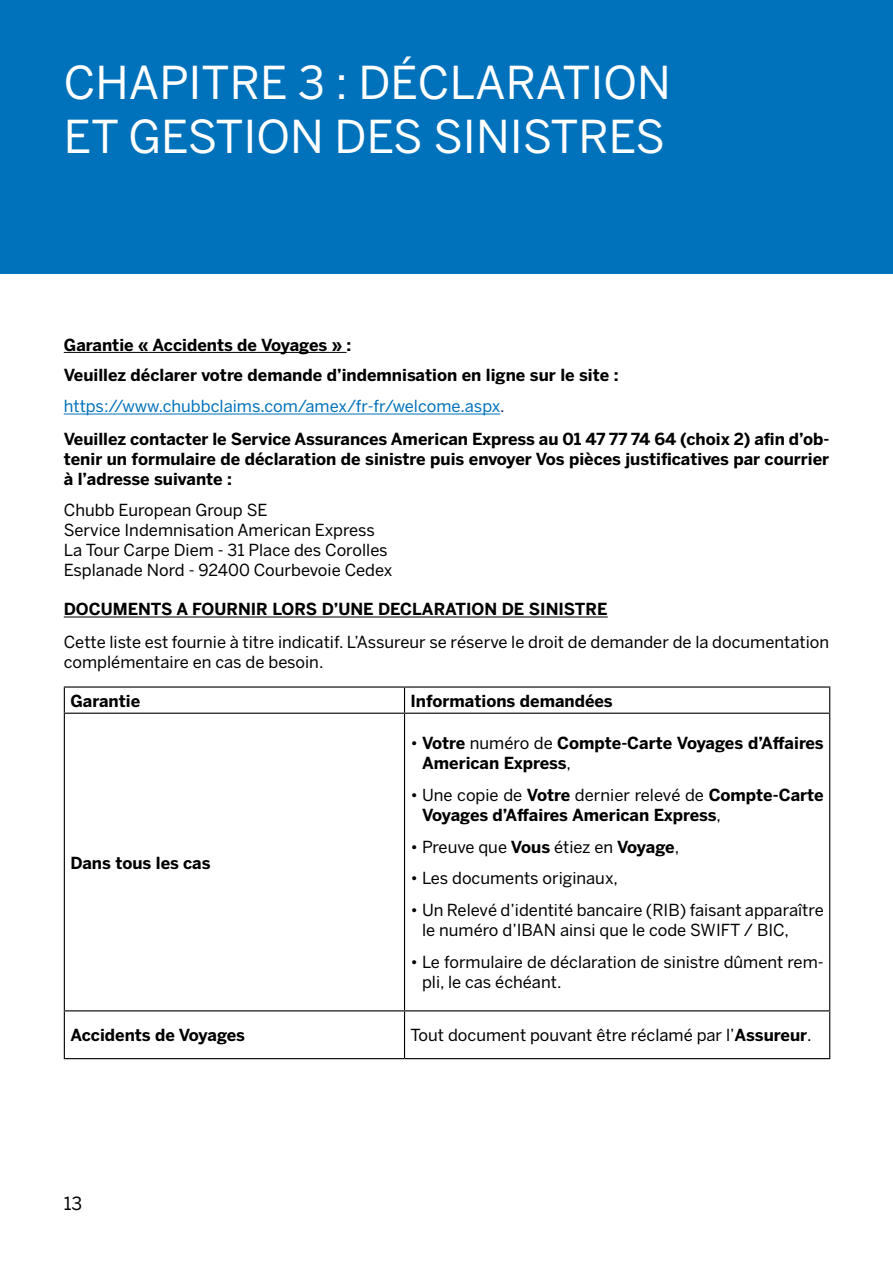
<style>
.page{position:relative;width:893px;height:1263px;background:#fff}
.page>*{position:absolute;margin:0;border:0;box-sizing:border-box;transform-origin:0 0}
.t1{font:45px/54px "Benton Sans";color:#fff}
.t2{font:18px "Benton Sans";color:#000}
.t3{font:700 16.5px/19.8px "Benton Sans";color:#000}
.t4{font:16.5px/19.8px "Benton Sans";color:#000}
.s1{font-weight:400;color:#0072bb}
.s2{font-weight:400;color:#20286d}
.s3{font-weight:400}
.s4{font-weight:700}
</style>
<div class="page">
<hr style="left:64px;top:352px;width:283px;height:1px;background:#000">
<hr style="left:64px;top:414px;width:436px;height:1px;background:#0072bb">
<hr style="left:64px;top:617px;width:544px;height:1px;background:#000">
<hr style="left:64px;top:686px;width:341px;height:2px;background:#000">
<svg style="left:64px;top:688px;width:1px;height:25px"></svg>
<hr style="left:404px;top:686px;width:426px;height:2px;background:#000">
<svg style="left:404px;top:688px;width:1px;height:25px"></svg>
<svg style="left:829px;top:688px;width:1px;height:25px"></svg>
<hr style="left:64px;top:713px;width:341px;height:1px;background:#000">
<hr style="left:64px;top:714px;width:1px;height:296px;background:#000">
<hr style="left:404px;top:713px;width:426px;height:1px;background:#000">
<hr style="left:404px;top:714px;width:1px;height:296px;background:#000">
<hr style="left:829px;top:714px;width:1px;height:296px;background:#000">
<hr style="left:64px;top:1010px;width:341px;height:1px;background:#000">
<hr style="left:64px;top:1011px;width:1px;height:47px;background:#000">
<hr style="left:404px;top:1010px;width:426px;height:1px;background:#000">
<hr style="left:404px;top:1011px;width:1px;height:47px;background:#000">
<hr style="left:829px;top:1011px;width:1px;height:47px;background:#000">
<hr style="left:64px;top:1058px;width:341px;height:1px;background:#000">
<hr style="left:404px;top:1058px;width:426px;height:1px;background:#000">
<div style="left:0;top:0;width:893px;height:274px;background:#0072bb"></div>
<h1 class="t1" style="left:64px;top:55px;width:609px">CHAPITRE 3 : DÉCLARATION<br>ET GESTION DES SINISTRES</h1>
<p class="t3" style="left:64px;top:330px;width:556px;line-height:29.8px">Garantie « Accidents de Voyages » :<br>Veuillez déclarer votre demande d’indemnisation en ligne sur le site :</p>
<p class="t3" style="left:64px;top:390px;width:767px;line-height:32.5px"><span class="s1">https://www.chubbclaims.com/amex/fr-fr/welcome.aspx</span><span class="s2">.<br></span>Veuillez contacter le Service Assurances American Express au 01 47 77 74 64 (choix 2) afin d’ob-</p>
<p class="t3" style="left:64px;top:449px;width:767px">tenir un formulaire de déclaration de sinistre puis envoyer Vos pièces justificatives par courrier à l’adresse suivante :</p>
<p class="t4" style="left:64px;top:500px;width:330px">Chubb European Group SE<br>Service Indemnisation American Express La Tour Carpe Diem - 31 Place des Corolles Esplanade Nord - 92400 Courbevoie Cedex</p>
<p class="t3" style="left:64px;top:599px;width:545px">DOCUMENTS A FOURNIR LORS D’UNE DECLARATION DE SINISTRE</p>
<p class="t4" style="left:64px;top:632px;width:767px">Cette liste est fournie à titre indicatif. L’Assureur se réserve le droit de demander de la documentation complémentaire en cas de besoin.</p>
<p class="t3" style="left:70px;top:690px;width:71px">Garantie</p>
<p class="t3" style="left:411px;top:690px;width:204px">Informations demandées</p>
<p class="t3" style="left:70px;top:852px;width:142px">Dans tous les cas</p>
<p class="t3" style="left:422px;top:733px;width:403px;text-indent:-12px"><span class="s3">•</span> Votre <span class="s3">numéro de</span> Compte-Carte Voyages d’Affaires<br>American Express<span class="s3">,</span></p>
<p class="t3" style="left:422px;top:785px;width:403px;text-indent:-12px"><span class="s3">• Une copie de</span> Votre <span class="s3">dernier relevé de</span> Compte-Carte<br>Voyages d’Affaires American Express<span class="s3">,</span></p>
<p class="t4" style="left:411px;top:836px;width:270px">• Preuve que <span class="s4">Vous</span> étiez en <span class="s4">Voyage</span>,</p>
<p class="t4" style="left:411px;top:868px;width:209px">• Les documents originaux,</p>
<p class="t4" style="left:422px;top:900px;width:403px;text-indent:-12px">• Un Relevé d’identité bancaire (RIB) faisant apparaître le numéro d’IBAN ainsi que le code SWIFT / BIC,</p>
<p class="t4" style="left:422px;top:952px;width:403px;text-indent:-12px">• Le formulaire de déclaration de sinistre dûment rem&shy;pli, le cas échéant.</p>
<p class="t3" style="left:70px;top:1025px;width:176px">Accidents de Voyages</p>
<p class="t4" style="left:411px;top:1025px;width:403px">Tout document pouvant être réclamé par l’<span class="s4">Assureur</span>.</p>
<p class="t2" style="left:64px;top:1192px;width:20px">13</p>
</div>
